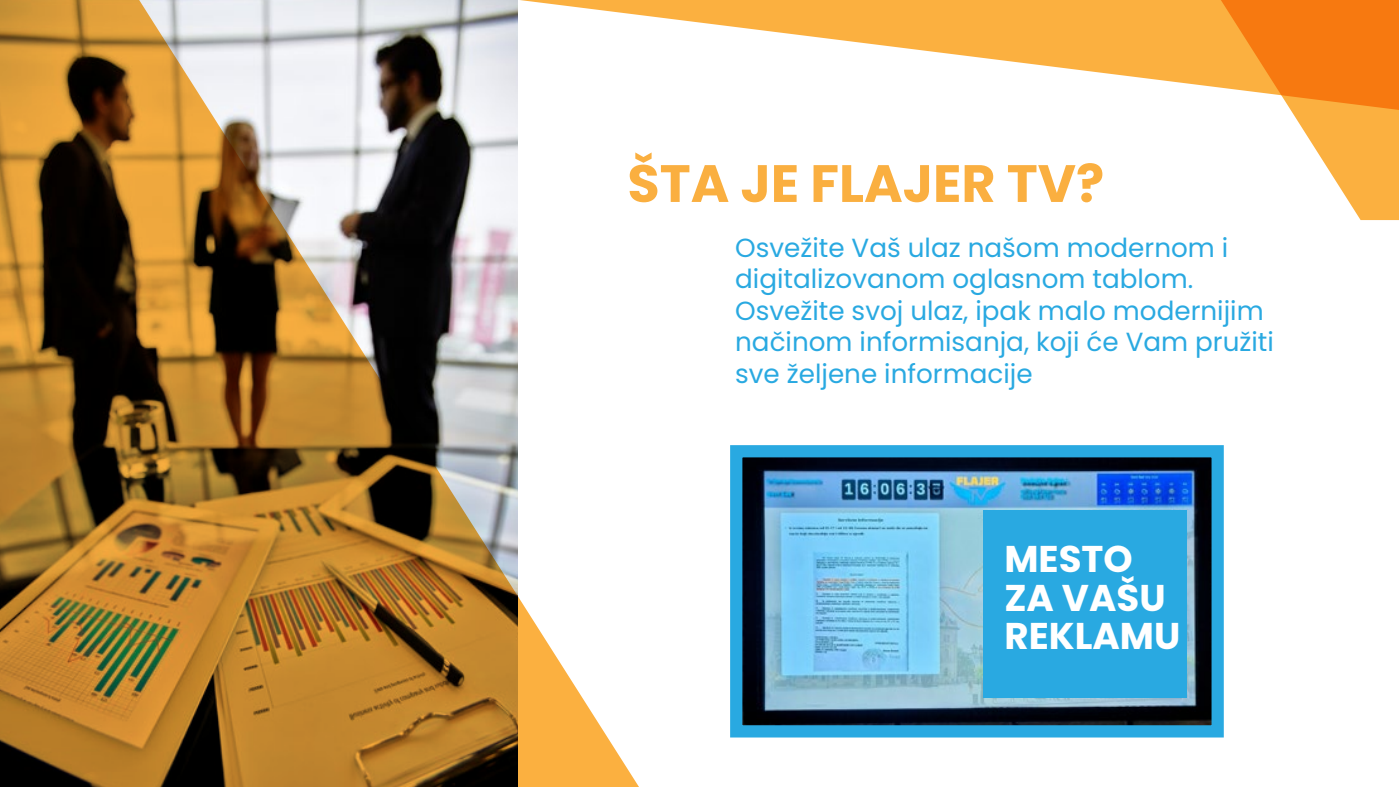
<style>
.page{position:relative;width:1399px;height:787px;background:#fff}
.page>*{position:absolute;margin:0;border:0;box-sizing:border-box;transform-origin:0 0}
.t1{font:700 52.5px "Poppins";color:#faaf40}
.t2{font:700 37.27px/38.5px "Poppins";color:#fff}
.t3{font:26.25px/31.5px "Poppins";color:#29a9e1}
</style>
<div class="page">
<img style="left:0;top:0;width:639px;height:787px">
<svg style="left:1290px;top:110px;width:109px;height:110px"></svg>
<svg style="left:519px;top:0;width:880px;height:110px"></svg>
<img style="left:743px;top:458px;width:467px;height:266px">
<div style="left:983px;top:511px;width:203px;height:187px;background:#29a9e1"></div>
<div style="left:730px;top:445px;width:493px;height:292px;border:12px solid #29a9e1"></div>
<h1 class="t1" style="left:627px;top:153px;width:478px">ŠTA JE FLAJER TV?</h1>
<p class="t3" style="left:735px;top:232px;width:540px">Osvežite Vaš ulaz našom modernom i digitalizovanom oglasnom tablom.<br>Osvežite svoj ulaz, ipak malo modernijim načinom informisanja, koji će Vam pružiti sve željene informacije</p>
<h2 class="t2" style="left:1004px;top:540px;width:177px">MESTO<br>ZA VAŠU<br>REKLAMU</h2>
</div>
